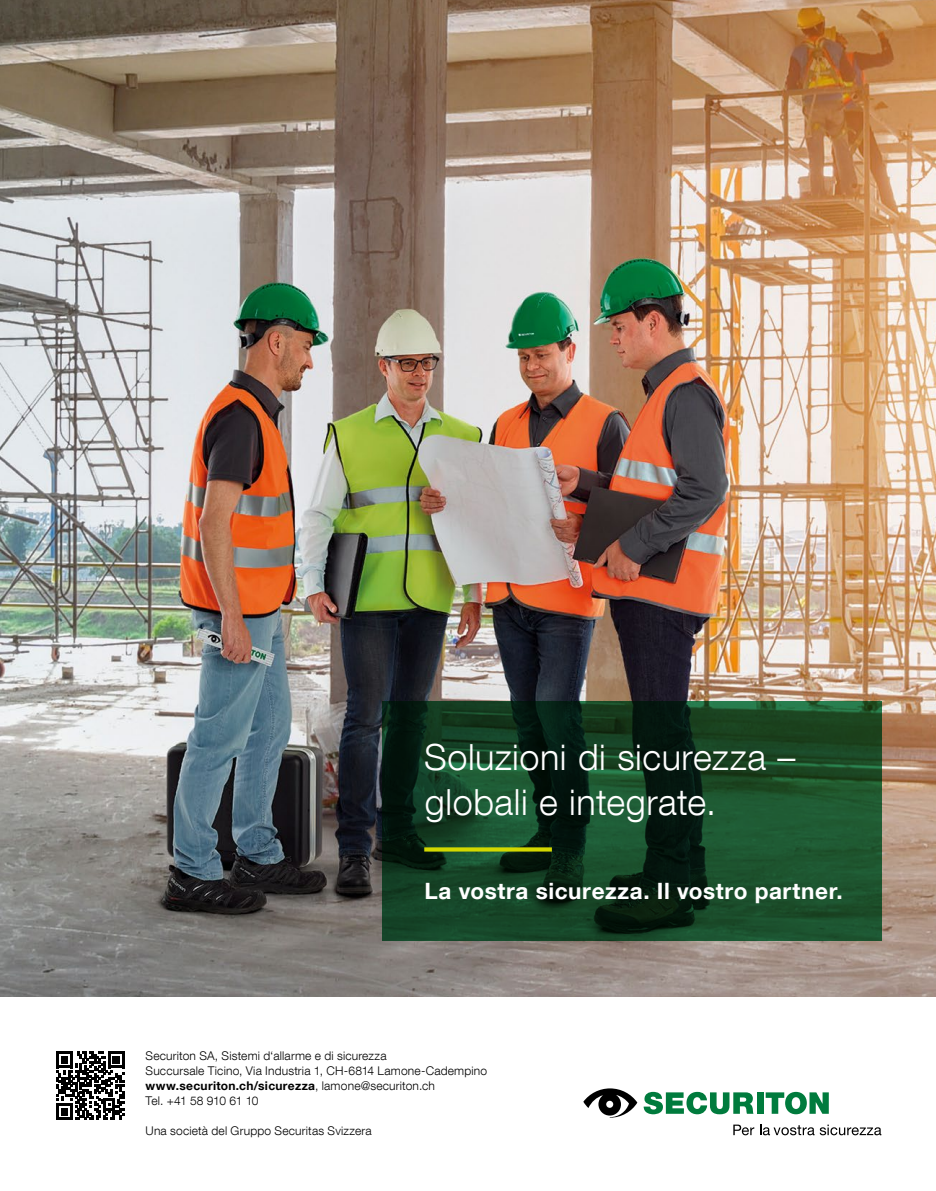
<style>
.page{position:relative;width:936px;height:1191px;background:#fff}
.page>*{position:absolute;margin:0;border:0;box-sizing:border-box;transform-origin:0 0}
.t1{font:300 36px/45px "Helvetica Neue LT Com";letter-spacing:.015em;color:#fff}
.t2{font:700 22.5px "Helvetica Neue LT Com";letter-spacing:.03em;color:#fff}
.t3{font:300 12px/15px "Helvetica Neue LT Com";letter-spacing:.015em;color:#000}
.s1{font-weight:700}
</style>
<div class="page">
<img style="left:0;top:0;width:935px;height:996px">
<svg style="left:382px;top:701px;width:499px;height:240px;background:#143d22"></svg>
<svg style="left:424px;top:847px;width:128px;height:4px"></svg>
<svg style="left:56px;top:1051px;width:68px;height:69px"></svg>
<svg style="left:733px;top:1124px;width:148px;height:11px"></svg>
<svg style="left:643px;top:1091px;width:110px;height:23px"></svg>
<div style="left:756px;top:1092px;width:7px;height:21px;background:#007b3d"></div>
<svg style="left:765px;top:1091px;width:63px;height:23px"></svg>
<svg style="left:583px;top:1088px;width:54px;height:29px"></svg>
<h1 class="t1" style="left:424px;top:734px;width:373px">Soluzioni di sicurezza – globali e integrate.</h1>
<h2 class="t2" style="left:424px;top:876px;width:420px">La vostra sicurezza. Il vostro partner.</h2>
<p class="t3" style="left:146px;top:1048px;width:343px">Securiton SA, Sistemi d‘allarme e di sicurezza<br>Succursale Ticino, Via Industria 1, CH-6814 Lamone-Cadempino <span class="s1">www.securiton.ch/sicurezza</span>, lamone@securiton.ch<br>Tel. +41 58 910 61 10</p>
<p class="t3" style="left:146px;top:1123px;width:227px">Una società del Gruppo Securitas Svizzera</p>
</div>
